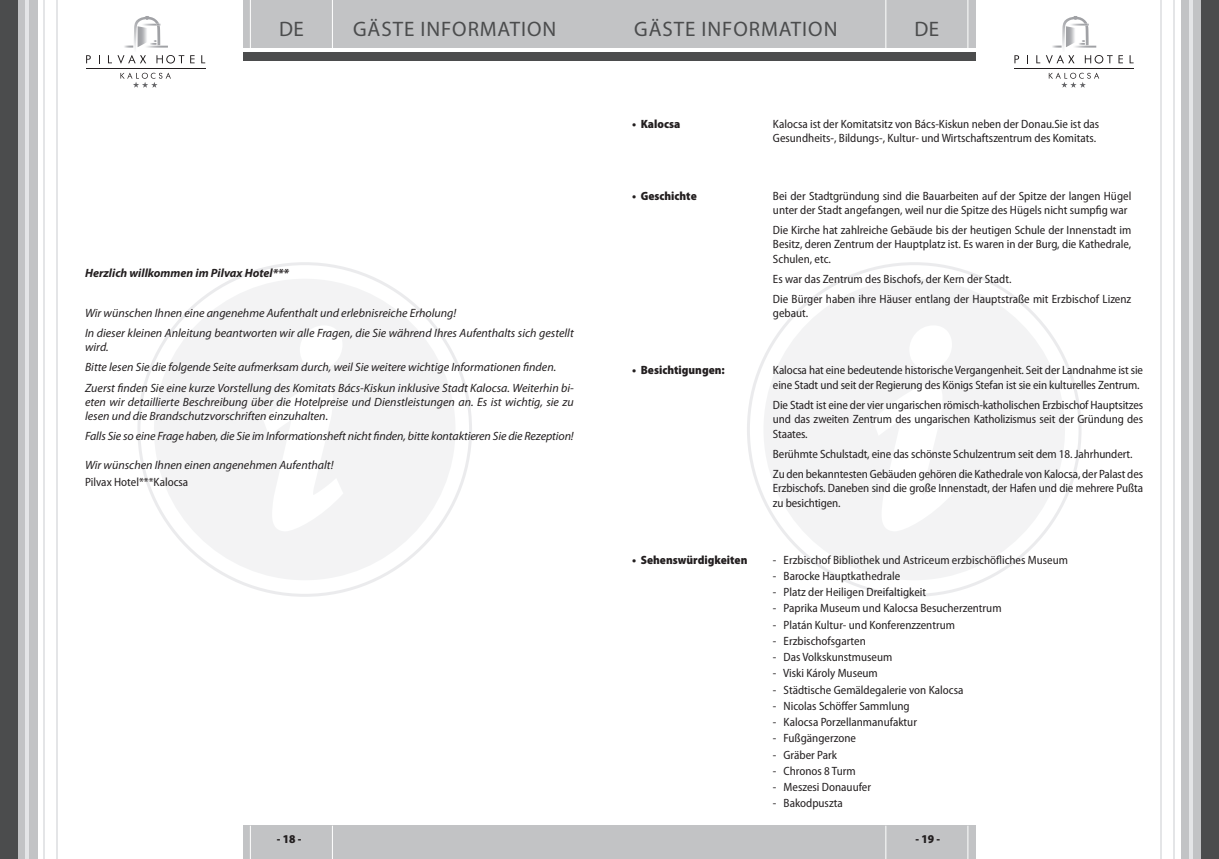
<style>
.page{position:relative;width:1219px;height:859px;background:#fff}
.page>*{position:absolute;margin:0;border:0;box-sizing:border-box;transform-origin:0 0}
.t1{font:21px "Myriad Pro";letter-spacing:.045em;color:#4b4c4d}
.t2{font:semi-condensed 12px/14.4px "Myriad Pro";color:#231f20}
.t3{font:italic 12px/20.1px "Myriad Pro";color:#231f20}
.t4{font:900 semi-condensed 12px "Myriad Pro";color:#231f20}
.t5{font:italic 700 12px "Myriad Pro";color:#231f20}
</style>
<div class="page">
<img style="left:1062px;top:17px;width:27px;height:32px">
<svg style="left:1052px;top:46px;width:10px;height:2px"></svg>
<img style="left:1069px;top:24px;width:20px;height:2px">
<img style="left:1073px;top:46px;width:23px;height:2px">
<svg style="left:1078px;top:40px;width:7px;height:5px"></svg>
<img style="left:1066px;top:26px;width:10px;height:21px">
<svg style="left:1074px;top:16px;width:3px;height:4px"></svg>
<svg style="left:1014px;top:55px;width:5px;height:8px"></svg>
<svg style="left:1036px;top:55px;width:4px;height:8px"></svg>
<svg style="left:1046px;top:55px;width:28px;height:9px"></svg>
<svg style="left:1085px;top:55px;width:38px;height:9px"></svg>
<svg style="left:1049px;top:73px;width:50px;height:14px"></svg>
<hr style="left:1014px;top:68px;width:120px;height:1px;background:#231f20">
<img style="left:134px;top:18px;width:26px;height:31px">
<svg style="left:124px;top:46px;width:9px;height:2px"></svg>
<img style="left:145px;top:46px;width:23px;height:2px">
<svg style="left:150px;top:40px;width:7px;height:5px"></svg>
<img style="left:138px;top:26px;width:9px;height:21px">
<svg style="left:141px;top:16px;width:19px;height:10px"></svg>
<svg style="left:86px;top:55px;width:5px;height:8px"></svg>
<svg style="left:108px;top:55px;width:38px;height:9px"></svg>
<svg style="left:156px;top:55px;width:28px;height:9px"></svg>
<svg style="left:190px;top:55px;width:5px;height:8px"></svg>
<svg style="left:201px;top:55px;width:4px;height:8px"></svg>
<svg style="left:120px;top:73px;width:51px;height:14px"></svg>
<hr style="left:86px;top:68px;width:119px;height:1px;background:#231f20">
<div style="left:243px;top:0;width:366px;height:61px;background:#c2c3c5"></div>
<svg style="left:243px;top:49px;width:366px;height:4px"></svg>
<div style="left:8px;top:0;width:29px;height:859px;background:linear-gradient(to bottom,#c2c3c5,#c2c3c5)"></div>
<div style="left:0;top:0;width:17px;height:859px;background:#4b4c4d"></div>
<hr style="left:43px;top:0;width:2px;height:859px;background:#e4e5e7">
<hr style="left:25px;top:0;width:4px;height:859px;background:#e4e5e7">
<hr style="left:57px;top:0;width:1px;height:859px;background:#e4e5e7">
<div style="left:243px;top:53px;width:366px;height:8px;background:#4b4c4d"></div>
<hr style="left:332px;top:0;width:1px;height:49px;background:#fff">
<hr style="left:250px;top:0;width:1px;height:49px;background:#fff">
<div style="left:1181px;top:0;width:29px;height:859px;background:#c2c3c5"></div>
<div style="left:1201px;top:0;width:18px;height:859px;background:#4b4c4d"></div>
<hr style="left:1173px;top:0;width:2px;height:859px;background:#e4e5e7">
<hr style="left:1189px;top:0;width:4px;height:859px;background:#e4e5e7">
<hr style="left:1160px;top:0;width:2px;height:859px;background:#e4e5e7">
<div style="left:609px;top:0;width:367px;height:61px;background:#c2c3c5"></div>
<svg style="left:609px;top:49px;width:367px;height:4px"></svg>
<div style="left:609px;top:53px;width:367px;height:8px;background:#4b4c4d"></div>
<hr style="left:885px;top:0;width:1px;height:49px;background:#fff">
<hr style="left:967px;top:0;width:1px;height:49px;background:#fff">
<div style="left:243px;top:826px;width:366px;height:33px;background:#c2c3c5"></div>
<hr style="left:332px;top:826px;width:1px;height:33px;background:#fff">
<hr style="left:250px;top:826px;width:1px;height:33px;background:#fff">
<div style="left:609px;top:826px;width:367px;height:33px;background:#c2c3c5"></div>
<hr style="left:885px;top:826px;width:1px;height:33px;background:#fff">
<hr style="left:967px;top:826px;width:1px;height:33px;background:#fff">
<svg style="left:763px;top:279px;width:302px;height:301px;fill:#f3f3f4"></svg>
<svg style="left:154px;top:279px;width:301px;height:301px;fill:#f3f3f4"></svg>
<h1 class="t1" style="left:279px;top:16px;width:26px">DE</h1>
<h1 class="t1" style="left:353px;top:16px;width:205px">GÄSTE INFORMATION</h1>
<h1 class="t1" style="left:634px;top:16px;width:205px">GÄSTE INFORMATION</h1>
<h1 class="t1" style="left:914px;top:16px;width:26px">DE</h1>
<p class="t5" style="left:85px;top:265px;width:205px">Herzlich willkommen im Pilvax Hotel***</p>
<p class="t3" style="left:85px;top:303px;width:490px">Wir wünschen Ihnen eine angenehme Aufenthalt und erlebnisreiche Erholung!<br>In dieser kleinen Anleitung beantworten wir alle Fragen, die Sie während Ihres Aufenthalts sich gestellt</p>
<p class="t3" style="left:85px;top:337px;width:490px">wird.<br>Bitte lesen Sie die folgende Seite aufmerksam durch, weil Sie weitere wichtige Informationen finden.<br>Zuerst finden Sie eine kurze Vorstellung des Komitats Bács-Kiskun inklusive Stadt Kalocsa. Weiterhin bi-</p>
<p class="t3" style="left:85px;top:394px;width:490px;line-height:14.4px">eten wir detaillierte Beschreibung über die Hotelpreise und Dienstleistungen an. Es ist wichtig, sie zu lesen und die Brandschutzvorschriften einzuhalten.</p>
<p class="t3" style="left:85px;top:426px;width:490px">Falls Sie so eine Frage haben, die Sie im Informationsheft nicht finden, bitte kontaktieren Sie die Rezeption!</p>
<p class="t3" style="left:85px;top:455px;width:250px">Wir wünschen Ihnen einen angenehmen Aufenthalt!</p>
<p class="t2" style="left:85px;top:475px;width:105px">Pilvax Hotel***Kalocsa</p>
<p class="t4" style="left:632px;top:116px;width:50px">• Kalocsa</p>
<p class="t2" style="left:773px;top:117px;width:328px">Kalocsa ist der Komitatsitz von Bács-Kiskun neben der Donau.Sie ist das<br>Gesundheits-, Bildungs-, Kultur- und Wirtschaftszentrum des Komitats.</p>
<p class="t4" style="left:632px;top:188px;width:66px">• Geschichte</p>
<p class="t2" style="left:773px;top:188px;width:360px">Bei der Stadtgründung sind die Bauarbeiten auf der Spitze der langen Hügel unter der Stadt angefangen, weil nur die Spitze des Hügels nicht sumpfig war</p>
<p class="t2" style="left:773px;top:223px;width:360px;text-align:justify">Die Kirche hat zahlreiche Gebäude bis der heutigen Schule der Innenstadt im Besitz, deren Zentrum der Hauptplatz ist. Es waren in der Burg, die Kathedrale, Schulen, etc.</p>
<p class="t2" style="left:773px;top:269px;width:360px;line-height:20.1px">Es war das Zentrum des Bischofs, der Kern der Stadt.<br>Die Bürger haben ihre Häuser entlang der Hauptstraße mit Erzbischof Lizenz</p>
<p class="t2" style="left:773px;top:306px;width:37px">gebaut.</p>
<p class="t4" style="left:632px;top:362px;width:94px">• Besichtigungen:</p>
<p class="t2" style="left:773px;top:363px;width:372px">Kalocsa hat eine bedeutende historische Vergangenheit. Seit der Landnahme ist sie eine Stadt und seit der Regierung des Königs Stefan ist sie ein kulturelles Zentrum.</p>
<p class="t2" style="left:773px;top:397px;width:372px;text-align:justify">Die Stadt ist eine der vier ungarischen römisch-katholischen Erzbischof Hauptsitzes und das zweiten Zentrum des ungarischen Katholizismus seit der Gründung des Staates.</p>
<p class="t2" style="left:773px;top:443px;width:372px;line-height:20.1px">Berühmte Schulstadt, eine das schönste Schulzentrum seit dem 18. Jahrhundert.<br>Zu den bekanntesten Gebäuden gehören die Kathedrale von Kalocsa, der Palast des</p>
<p class="t2" style="left:773px;top:481px;width:372px">Erzbischofs. Daneben sind die große Innenstadt, der Hafen und die mehrere Pußta zu besichtigen.</p>
<p class="t4" style="left:632px;top:552px;width:117px">• Sehenswürdigkeiten</p>
<p class="t2" style="left:773px;top:552px;width:297px">- Erzbischof Bibliothek und Astriceum erzbischöfliches Museum</p>
<p class="t2" style="left:773px;top:568px;width:129px">- Barocke Hauptkathedrale</p>
<p class="t2" style="left:773px;top:585px;width:155px">- Platz der Heiligen Dreifaltigkeit</p>
<p class="t2" style="left:773px;top:601px;width:230px">- Paprika Museum und Kalocsa Besucherzentrum</p>
<p class="t2" style="left:773px;top:617px;width:184px">- Platán Kultur- und Konferenzzentrum</p>
<p class="t2" style="left:773px;top:633px;width:94px">- Erzbischofsgarten</p>
<p class="t2" style="left:773px;top:650px;width:121px">- Das Volkskunstmuseum</p>
<p class="t2" style="left:773px;top:666px;width:106px">- Viski Károly Museum</p>
<p class="t2" style="left:773px;top:682px;width:192px">- Städtische Gemäldegalerie von Kalocsa</p>
<p class="t2" style="left:773px;top:698px;width:138px">- Nicolas Schöffer Sammlung</p>
<p class="t2" style="left:773px;top:715px;width:146px">- Kalocsa Porzellanmanufaktur</p>
<p class="t2" style="left:773px;top:731px;width:85px">- Fußgängerzone</p>
<p class="t2" style="left:773px;top:747px;width:66px">- Gräber Park</p>
<p class="t2" style="left:773px;top:763px;width:84px">- Chronos 8 Turm</p>
<p class="t2" style="left:773px;top:780px;width:100px">- Meszesi Donauufer</p>
<p class="t2" style="left:773px;top:796px;width:71px">- Bakodpuszta</p>
<p class="t4" style="left:277px;top:831px;width:26px">- 18 -</p>
<p class="t4" style="left:915px;top:831px;width:26px">- 19 -</p>
</div>
